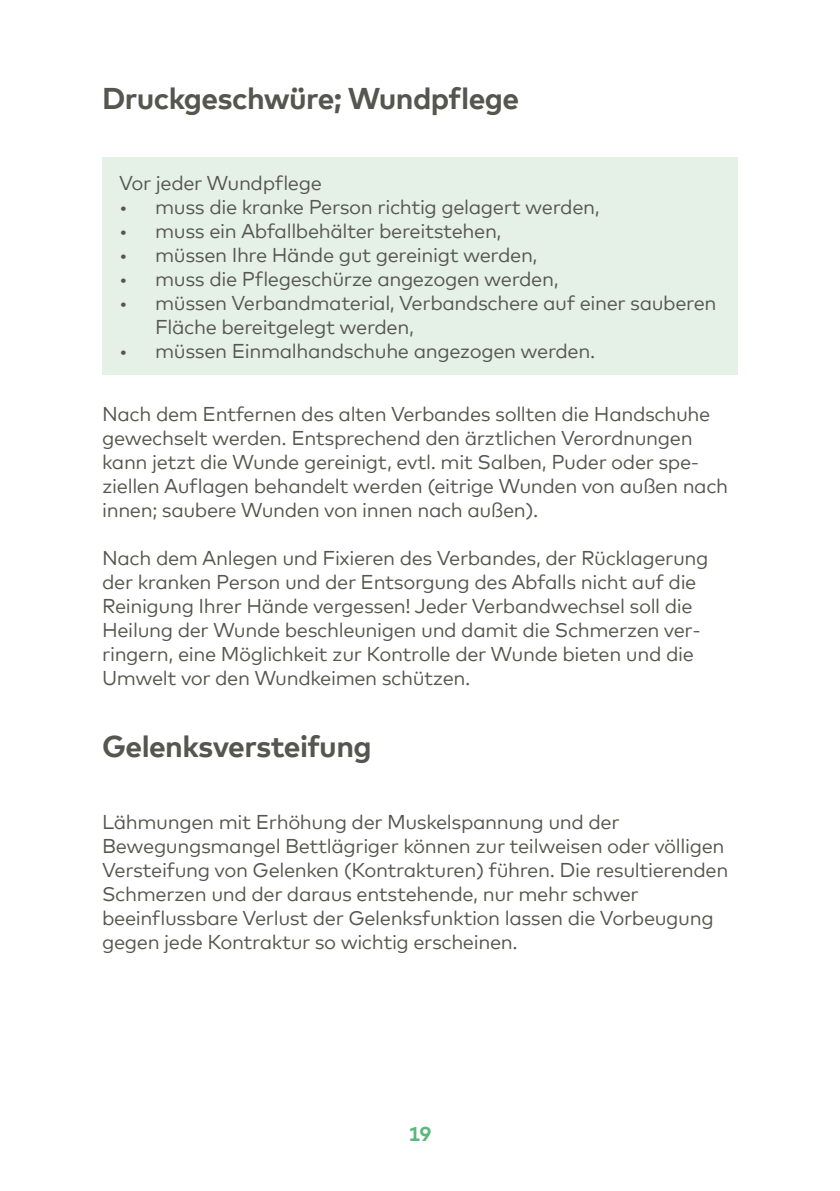
<style>
.page{position:relative;width:840px;height:1191px;background:#fff}
.page>*{position:absolute;margin:0;border:0;box-sizing:border-box;transform-origin:0 0}
.t1{font:700 30px "Mark Offc Pro";letter-spacing:-.02em;color:#565650}
.t2{font:20px/24px "Mark Offc Pro";letter-spacing:-.02em;color:#565650}
.t3{font:700 20px "Mark Offc Pro";color:#5cb77a}
</style>
<div class="page">
<div style="left:102px;top:157px;width:635px;height:218px;background:#e5f1e6"></div>
<h1 class="t1" style="left:102px;top:76px;width:418px">Druckgeschwüre; Wundpflege</h1>
<p class="t2" style="left:119px;top:170px;width:204px">Vor jeder Wundpflege</p>
<p class="t2" style="left:119px;top:194px;width:482px">• muss die kranke Person richtig gelagert werden,</p>
<p class="t2" style="left:119px;top:218px;width:383px">• muss ein Abfallbehälter bereitstehen,</p>
<p class="t2" style="left:119px;top:242px;width:419px">• müssen Ihre Hände gut gereinigt werden,</p>
<p class="t2" style="left:119px;top:266px;width:440px">• muss die Pflegeschürze angezogen werden,</p>
<p class="t2" style="left:155px;top:290px;width:562px;text-indent:-36px">• müssen Verbandmaterial, Verbandschere auf einer sauberen<br>Fläche bereitgelegt werden,</p>
<p class="t2" style="left:119px;top:338px;width:477px">• müssen Einmalhandschuhe angezogen werden.</p>
<p class="t2" style="left:102px;top:400px;width:627px">Nach dem Entfernen des alten Verbandes sollten die Handschuhe gewechselt werden. Entsprechend den ärztlichen Verordnungen kann jetzt die Wunde gereinigt, evtl. mit Salben, Puder oder spe&shy;ziellen Auflagen behandelt werden (eitrige Wunden von außen nach innen; saubere Wunden von innen nach außen).</p>
<p class="t2" style="left:102px;top:544px;width:607px">Nach dem Anlegen und Fixieren des Verbandes, der Rücklagerung der kranken Person und der Entsorgung des Abfalls nicht auf die Reinigung Ihrer Hände vergessen! Jeder Verbandwechsel soll die Heilung der Wunde beschleunigen und damit die Schmerzen ver&shy;ringern, eine Möglichkeit zur Kontrolle der Wunde bieten und die Umwelt vor den Wundkeimen schützen.</p>
<h1 class="t1" style="left:102px;top:724px;width:271px">Gelenksversteifung</h1>
<p class="t2" style="left:102px;top:808px;width:627px">Lähmungen mit Erhöhung der Muskelspannung und der Bewegungsmangel Bettlägriger können zur teilweisen oder völligen Versteifung von Gelenken (Kontrakturen) führen. Die resultierenden Schmerzen und der daraus entstehende, nur mehr schwer beeinflussbare Verlust der Gelenksfunktion lassen die Vorbeugung gegen jede Kontraktur so wichtig erscheinen.</p>
<p class="t3" style="left:408px;top:1119px;width:25px">19</p>
</div>
